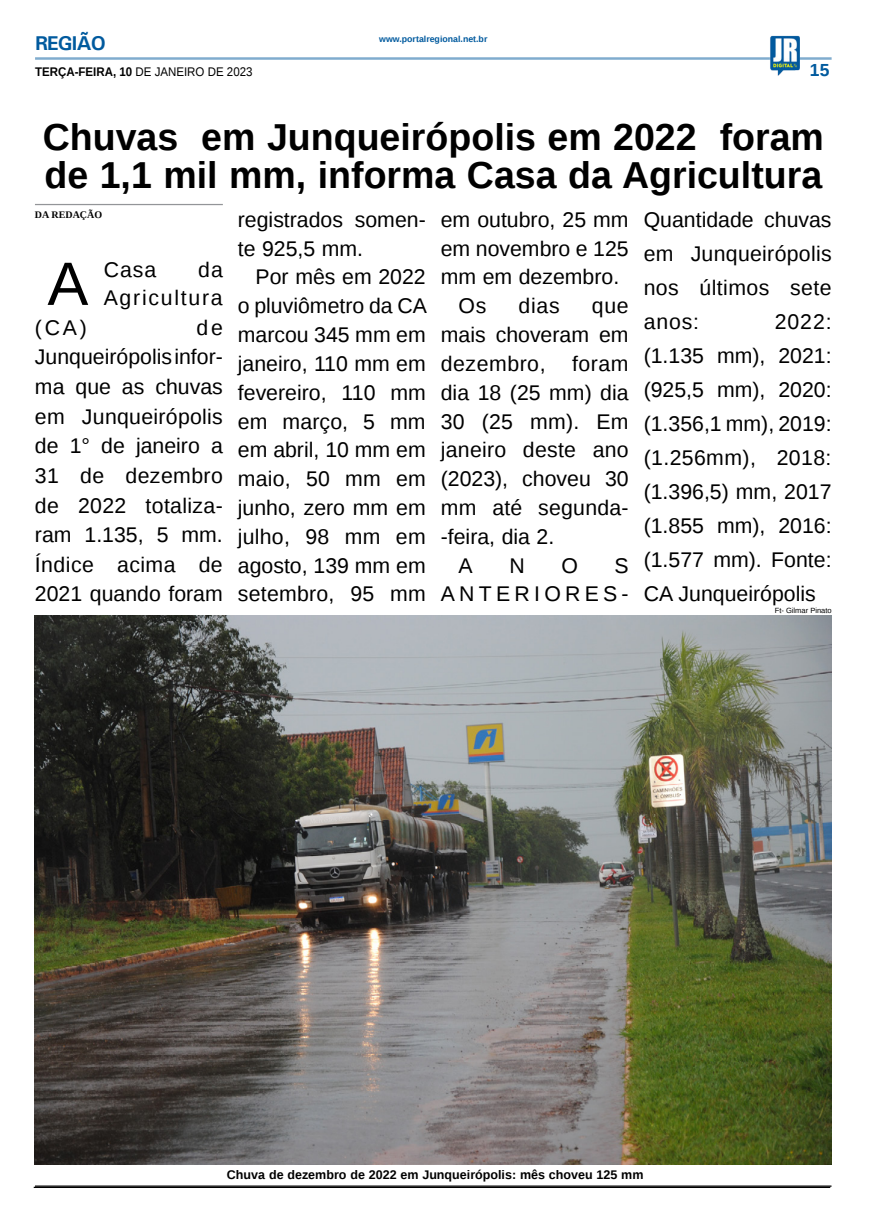
<style>
.page{position:relative;width:869px;height:1223px;background:#fff}
.page>*{position:absolute;margin:0;border:0;box-sizing:border-box;transform-origin:0 0}
.MATÉRIA{font:61.25px "Liberation Sans";color:#000}
.TÍTULO{font:700 37.5px/37.5px "Liberation Sans";color:#000}
.MATÉRIA-2{font:21.25px/28.8px "Liberation Sans";color:#000;text-align:justify}
.MATÉRIA-3{font:21.25px/27.5px "Liberation Sans";letter-spacing:.08em;color:#000;text-align:right}
.MATÉRIA-4{font:21.25px/28.8px "Liberation Sans";letter-spacing:.2em;color:#000;text-align:right}
.TITULO_PG{font:700 20px "Univers";letter-spacing:-.04em;color:#005a9e}
.TÍTULO-2{font:700 17.5px "Liberation Sans";color:#005a9e}
.LEGENDA{font:700 12.5px "Liberation Sans";color:#000}
.DATA_PG{font:12.5px "Liberation Sans";color:#000;scale:.92 1}
.CRÉDITO_NOME{font:700 10px "Liberation Serif";color:#000}
.DATA_PG-2{font:700 8.75px "Liberation Sans";color:#005a9e}
.CRÉDITO_FOTO{font:7.5px "Liberation Sans";color:#000}
.s1{font-weight:700}
</style>
<div class="page">
<hr style="left:35px;top:57px;width:796px;height:3px;background:#005a9e">
<img style="left:769px;top:36px;width:30px;height:40px">
<hr style="left:34px;top:1186px;width:795px;height:1px;background:#000">
<hr style="left:35px;top:1185px;width:796px;height:1px;background:#000">
<img style="left:35px;top:615px;width:796px;height:549px">
<hr style="left:35px;top:204px;width:188px;height:1px;background:#939598">
<p class="TITULO_PG" style="left:35px;top:31px;width:72px">REGIÃO</p>
<p class="DATA_PG" style="left:35px;top:65px;width:238px"><span class="s1">TERÇA-FEIRA, 10</span> DE JANEIRO DE 2023</p>
<p class="DATA_PG-2" style="left:379px;top:33px;width:110px">www.portalregional.net.br</p>
<p class="TÍTULO-2" style="left:809px;top:58px;width:21px">15</p>
<p class="TÍTULO" style="left:43px;top:118px;width:782px">Chuvas em Junqueirópolis em 2022 foram de 1,1 mil mm, informa Casa da Agricultura</p>
<p class="CRÉDITO_NOME" style="left:35px;top:208px;width:69px">DA REDAÇÃO</p>
<p class="MATÉRIA-2" style="left:238px;top:206px;width:189px">registrados somen&shy;te 925,5 mm.</p>
<p class="MATÉRIA-2" style="left:238px;top:263px;width:190px;text-indent:18px">Por mês em 2022 o pluviômetro da CA marcou 345 mm em janeiro, 110 mm em fevereiro, 110 mm em março, 5 mm em abril, 10 mm em maio, 50 mm em junho, zero mm em julho, 98 mm em agosto, 139 mm em setembro, 95 mm</p>
<p class="MATÉRIA-2" style="left:440px;top:206px;width:189px">em outubro, 25 mm em novembro e 125 mm em dezembro.</p>
<p class="MATÉRIA-2" style="left:458px;top:292px;width:29px">Os</p>
<p class="MATÉRIA-2" style="left:518px;top:292px;width:43px">dias</p>
<p class="MATÉRIA-2" style="left:643px;top:203px;width:189px;line-height:34px">Quantidade chuvas em Junqueirópolis nos últimos sete anos:</p>
<p class="MATÉRIA-3" style="left:104px;top:257px;width:121px">da<br>Agricultura</p>
<p class="MATÉRIA" style="left:47px;top:249px;width:42px">A</p>
<p class="MATÉRIA-2" style="left:104px;top:256px;width:54px">Casa</p>
<p class="MATÉRIA-2" style="left:440px;top:292px;width:189px;text-indent:151px">que mais choveram em dezembro, foram dia 18 (25 mm) dia 30 (25 mm). Em janeiro deste ano (2023), choveu 30 mm até segunda--feira, dia 2.</p>
<p class="MATÉRIA-2" style="left:458px;top:552px;width:16px">A</p>
<p class="MATÉRIA-2" style="left:509px;top:552px;width:17px">N</p>
<p class="MATÉRIA-2" style="left:561px;top:552px;width:18px">O</p>
<p class="MATÉRIA-2" style="left:643px;top:305px;width:189px;line-height:34px;text-indent:131px">2022: (1.135 mm), 2021: (925,5 mm), 2020: (1.356,1 mm), 2019: (1.256mm), 2018: (1.396,5) mm, 2017 (1.855 mm), 2016: (1.577 mm). Fonte:<br>CA Junqueirópolis</p>
<p class="CRÉDITO_FOTO" style="left:774px;top:606px;width:58px">Ft- Gilmar Pinato</p>
<p class="MATÉRIA-2" style="left:35px;top:313px;width:189px;line-height:29.6px;text-indent:161px">de Junqueirópolis infor&shy;ma que as chuvas em Junqueirópolis de 1° de janeiro a 31 de dezembro de 2022 totaliza&shy;ram 1.135, 5 mm.<br>Índice acima de 2021 quando foram</p>
<p class="MATÉRIA-2" style="left:35px;top:314px;width:54px">(CA)</p>
<p class="MATÉRIA-4" style="left:440px;top:552px;width:189px">S<br>ANTERIORES-</p>
<p class="LEGENDA" style="left:227px;top:1166px;width:418px">Chuva de dezembro de 2022 em Junqueirópolis: mês choveu 125 mm</p>
</div>
